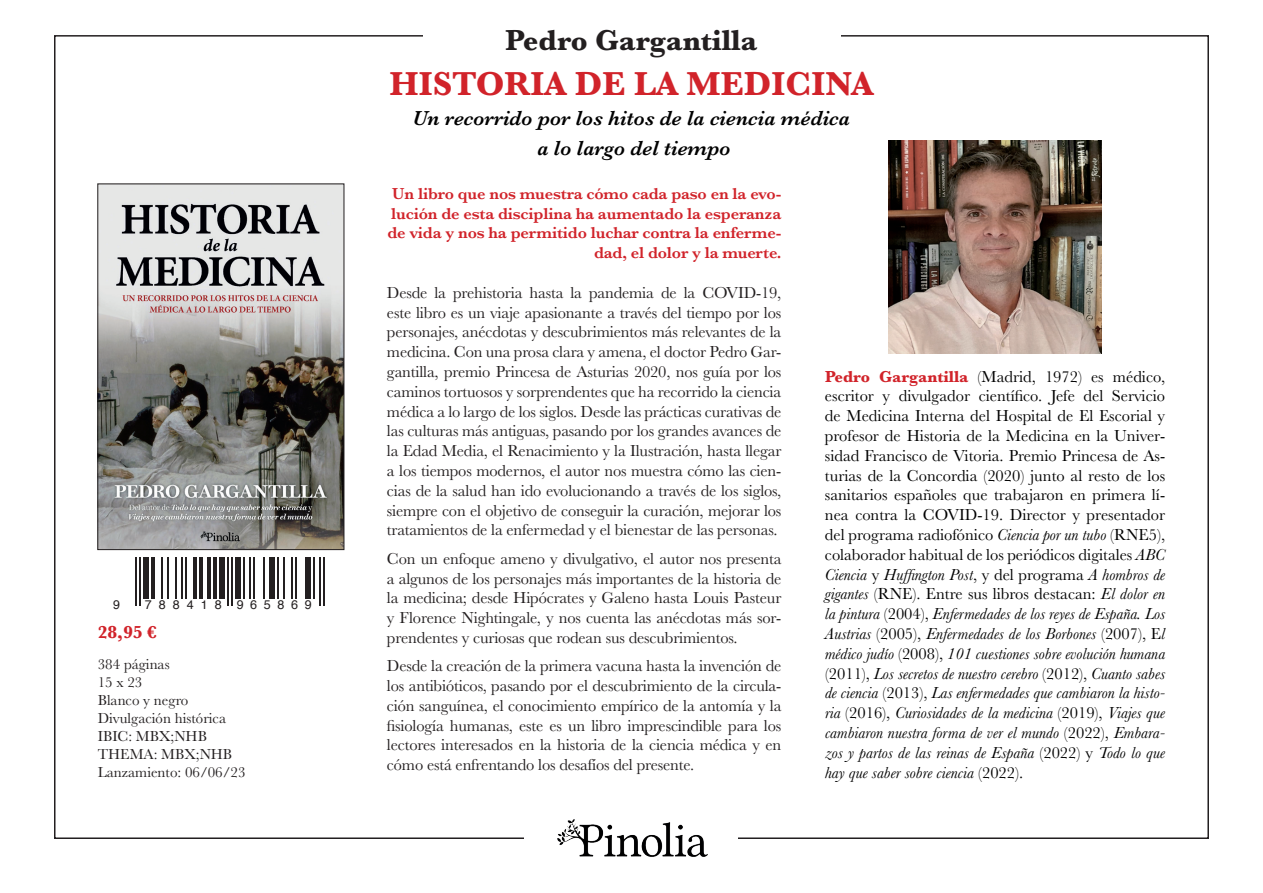
<style>
.page{position:relative;width:1263px;height:893px;background:#fff}
.page>*{position:absolute;margin:0;border:0;box-sizing:border-box;transform-origin:0 0}
.t1{font:700 34.5px "Baskerville";color:#d1232a}
.t2{font:700 30px "Baskerville";color:#231f20}
.t3{font:italic 600 21px/30px "Baskerville";color:#000;text-align:center}
.t4{font:700 18px "Baskerville";color:#d1232a}
.t5{font:16.5px/19.8px "Baskerville";letter-spacing:-.01em;color:#231f20;text-align:justify}
.t6{font:16.5px/19.8px "Baskerville";color:#000;text-align:justify}
.t7{font:600 16.5px/19.8px "Baskerville";letter-spacing:-.01em;color:#d1232a;text-align:right}
.t8{font:15px/18px "Baskerville";color:#231f20}
.t9{font:12.6px "Helvetica";letter-spacing:.545em;color:#231f20}
.s1{font-weight:700;color:#d1232a}
.s2{font-style:italic}
</style>
<div class="page">
<img style="left:557px;top:819px;width:151px;height:38px">
<img style="left:99px;top:186px;width:243px;height:362px">
<div style="left:97px;top:184px;width:247px;height:366px;border:1px solid #231f20"></div>
<img style="left:889px;top:140px;width:212px;height:213px">
<hr style="left:135px;top:557px;width:2px;height:49px;background:#231f20">
<hr style="left:139px;top:557px;width:2px;height:49px;background:#231f20">
<div style="left:143px;top:557px;width:6px;height:41px;background:#231f20"></div>
<hr style="left:151px;top:557px;width:4px;height:41px;background:#231f20">
<hr style="left:161px;top:557px;width:2px;height:41px;background:#231f20">
<hr style="left:167px;top:557px;width:2px;height:41px;background:#231f20">
<hr style="left:175px;top:557px;width:2px;height:41px;background:#231f20">
<hr style="left:181px;top:557px;width:2px;height:41px;background:#231f20">
<hr style="left:185px;top:557px;width:2px;height:41px;background:#231f20">
<hr style="left:193px;top:557px;width:4px;height:41px;background:#231f20">
<hr style="left:199px;top:557px;width:4px;height:41px;background:#231f20">
<hr style="left:207px;top:557px;width:4px;height:41px;background:#231f20">
<hr style="left:213px;top:557px;width:4px;height:41px;background:#231f20">
<div style="left:219px;top:557px;width:6px;height:41px;background:#231f20"></div>
<hr style="left:227px;top:557px;width:2px;height:49px;background:#231f20">
<hr style="left:231px;top:557px;width:2px;height:49px;background:#231f20">
<div style="left:235px;top:557px;width:6px;height:41px;background:#231f20"></div>
<hr style="left:243px;top:557px;width:2px;height:41px;background:#231f20">
<hr style="left:249px;top:557px;width:2px;height:41px;background:#231f20">
<hr style="left:253px;top:557px;width:2px;height:41px;background:#231f20">
<hr style="left:263px;top:557px;width:2px;height:41px;background:#231f20">
<div style="left:269px;top:557px;width:6px;height:41px;background:#231f20"></div>
<hr style="left:277px;top:557px;width:2px;height:41px;background:#231f20">
<hr style="left:283px;top:557px;width:2px;height:41px;background:#231f20">
<hr style="left:291px;top:557px;width:2px;height:41px;background:#231f20">
<hr style="left:295px;top:557px;width:2px;height:41px;background:#231f20">
<div style="left:305px;top:557px;width:6px;height:41px;background:#231f20"></div>
<hr style="left:313px;top:557px;width:2px;height:41px;background:#231f20">
<hr style="left:319px;top:557px;width:2px;height:49px;background:#231f20">
<hr style="left:323px;top:557px;width:2px;height:49px;background:#231f20">
<p class="t9" style="left:113px;top:595px;width:8px">9</p>
<p class="t9" style="left:145px;top:595px;width:168px">788418 965869</p>
<p class="t4" style="left:98px;top:620px;width:60px">28,95 €</p>
<p class="t8" style="left:98px;top:655px;width:149px">384 páginas<br>15 x 23<br>Blanco y negro<br>Divulgación histórica<br>IBIC: MBX;NHB<br>THEMA: MBX;NHB<br>Lanzamiento: 06/06/23</p>
<h2 class="t2" style="left:505px;top:19px;width:253px">Pedro Gargantilla</h2>
<h1 class="t1" style="left:390px;top:60px;width:485px">HISTORIA DE LA MEDICINA</h1>
<p class="t3" style="left:413px;top:103px;width:439px">Un recorrido por los hitos de la ciencia médica a lo largo del tiempo</p>
<p class="t7" style="left:387px;top:183px;width:396px">Un libro que nos muestra cómo cada paso en la evo&shy;lución de esta disciplina ha aumentado la esperanza de vida y nos ha permitido luchar contra la enferme&shy;dad, el dolor y la muerte.</p>
<p class="t5" style="left:387px;top:283px;width:396px">Desde la prehistoria hasta la pandemia de la COVID-19, este libro es un viaje apasionante a través del tiempo por los personajes, anécdotas y descubrimientos más relevantes de la medicina. Con una prosa clara y amena, el doctor Pedro Gar&shy;gantilla, premio Princesa de Asturias 2020, nos guía por los caminos tortuosos y sorprendentes que ha recorrido la ciencia médica a lo largo de los siglos. Desde las prácticas curativas de las culturas más antiguas, pasando por los grandes avances de la Edad Media, el Renacimiento y la Ilustración, hasta llegar a los tiempos modernos, el autor nos muestra cómo las cien&shy;cias de la salud han ido evolucionando a través de los siglos, siempre con el objetivo de conseguir la curación, mejorar los tratamientos de la enfermedad y el bienestar de las personas.</p>
<p class="t5" style="left:387px;top:549px;width:396px">Con un enfoque ameno y divulgativo, el autor nos presenta a algunos de los personajes más importantes de la historia de la medicina; desde Hipócrates y Galeno hasta Louis Pasteur y Florence Nightingale, y nos cuenta las anécdotas más sor&shy;prendentes y curiosas que rodean sus descubrimientos.</p>
<p class="t5" style="left:387px;top:656px;width:396px">Desde la creación de la primera vacuna hasta la invención de los antibióticos, pasando por el descubrimiento de la circula&shy;ción sanguínea, el conocimiento empírico de la antomía y la fisiología humanas, este es un libro imprescindible para los lectores interesados en la historia de la ciencia médica y en cómo está enfrentando los desafíos del presente.</p>
<p class="t6" style="left:825px;top:367px;width:342px"><span class="s1">Pedro Gargantilla</span> (Madrid, 1972) es médico, escritor y divulgador científico. Jefe del Servicio de Medicina Interna del Hospital de El Escorial y profesor de Historia de la Medicina en la Univer&shy;sidad Francisco de Vitoria. Premio Princesa de As&shy;turias de la Concordia (2020) junto al resto de los sanitarios españoles que trabajaron en primera lí&shy;nea contra la COVID-19. Director y presentador del programa radiofónico <span class="s2">Ciencia por un tubo</span> (RNE5), colaborador habitual de los periódicos digitales <span class="s2">ABC Ciencia</span> y <span class="s2">Huffington Post</span>, y del programa <span class="s2">A hombros de gigantes</span> (RNE). Entre sus libros destacan: <span class="s2">El dolor en la pintura</span> (2004), <span class="s2">Enfermedades de los reyes de España. Los Austrias</span> (2005), <span class="s2">Enfermedades de los Borbones</span> (2007), E<span class="s2">l médico judío</span> (2008), <span class="s2">101 cuestiones sobre evolución humana </span>(2011), <span class="s2">Los secretos de nuestro cerebro</span> (2012), <span class="s2">Cuanto sabes de ciencia</span> (2013), <span class="s2">Las enfermedades que cambiaron la histo&shy;ria</span> (2016), <span class="s2">Curiosidades de la medicina</span> (2019), <span class="s2">Viajes que cambiaron nuestra forma de ver el mundo</span> (2022), <span class="s2">Embara&shy;zos y partos de las reinas de España</span> (2022) y <span class="s2">Todo lo que hay que saber sobre ciencia</span> (2022).</p>
</div>
